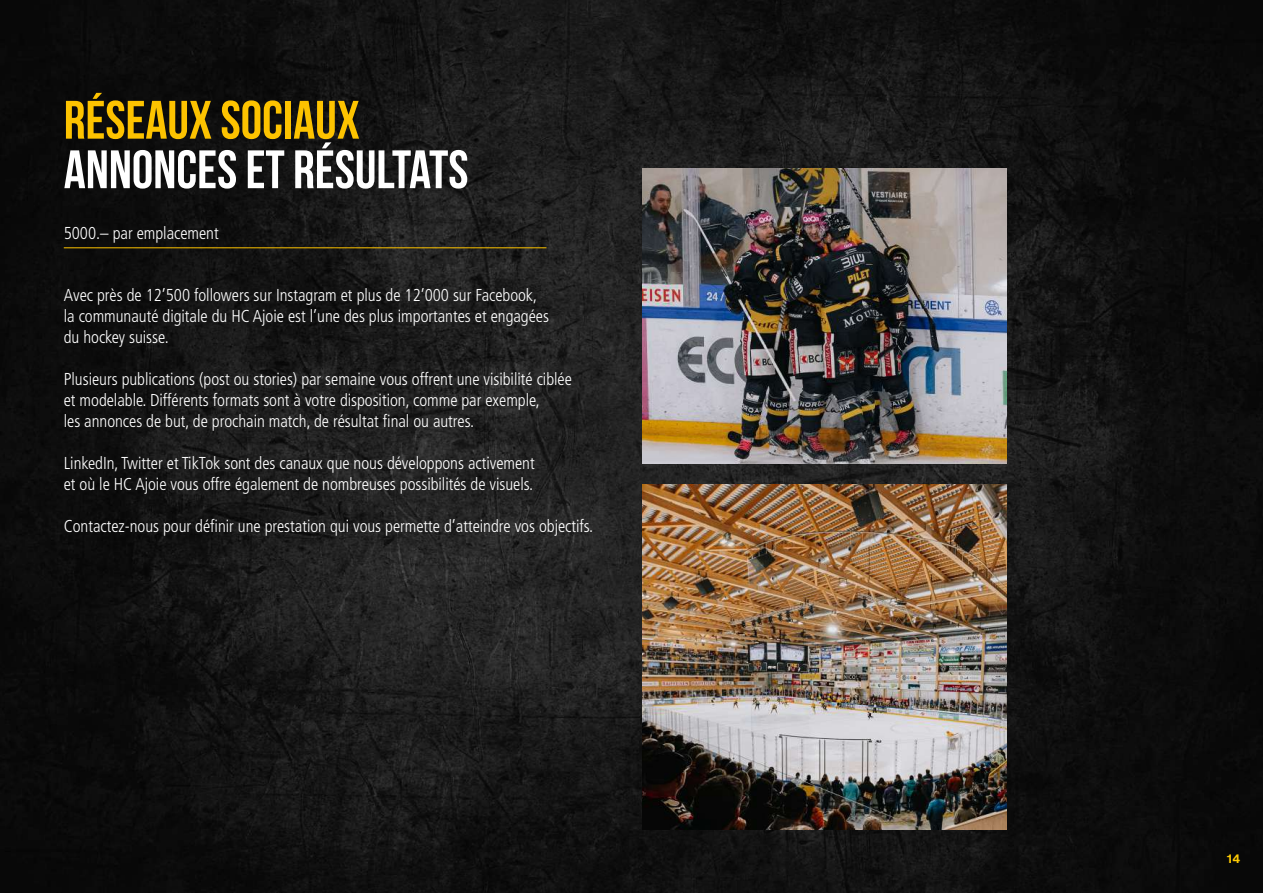
<style>
.page{position:relative;width:1263px;height:893px;background:#fff}
.page>*{position:absolute;margin:0;border:0;box-sizing:border-box;transform-origin:0 0}
.t1{font:700 54px "Bebas Neue";color:#fff}
.t2{font:700 54px "Bebas Neue";color:#fdc300}
.t3{font:300 condensed 17.25px/21px "Frutiger LT Std";color:#fff}
.t4{font:700 12px "Helvetica Now Text";color:#fecb04}
</style>
<div class="page">
<img style="left:0;top:0;width:1263px;height:893px">
<hr style="left:64px;top:247px;width:482px;height:1px;background:#fdc300">
<img style="left:642px;top:169px;width:364px;height:294px">
<img style="left:642px;top:485px;width:364px;height:344px">
<h1 class="t2" style="left:64px;top:90px;width:298px">RÉSEAUX SOCIAUX</h1>
<h1 class="t1" style="left:64px;top:140px;width:406px">ANNONCES ET RÉSULTATS</h1>
<p class="t3" style="left:64px;top:223px;width:156px">5000.– par emplacement</p>
<p class="t3" style="left:64px;top:285px;width:487px">Avec près de 12’500 followers sur Instagram et plus de 12’000 sur Facebook, la communauté digitale du HC Ajoie est l’une des plus importantes et engagées du hockey suisse.</p>
<p class="t3" style="left:64px;top:369px;width:510px">Plusieurs publications (post ou stories) par semaine vous offrent une visibilité ciblée et modelable. Différents formats sont à votre disposition, comme par exemple,<br>les annonces de but, de prochain match, de résultat final ou autres.</p>
<p class="t3" style="left:64px;top:453px;width:472px">LinkedIn, Twitter et TikTok sont des canaux que nous développons activement et où le HC Ajoie vous offre également de nombreuses possibilités de visuels.</p>
<p class="t3" style="left:64px;top:516px;width:531px">Contactez-nous pour définir une prestation qui vous permette d’atteindre vos objectifs.</p>
<p class="t4" style="left:1227px;top:851px;width:15px">14</p>
</div>
